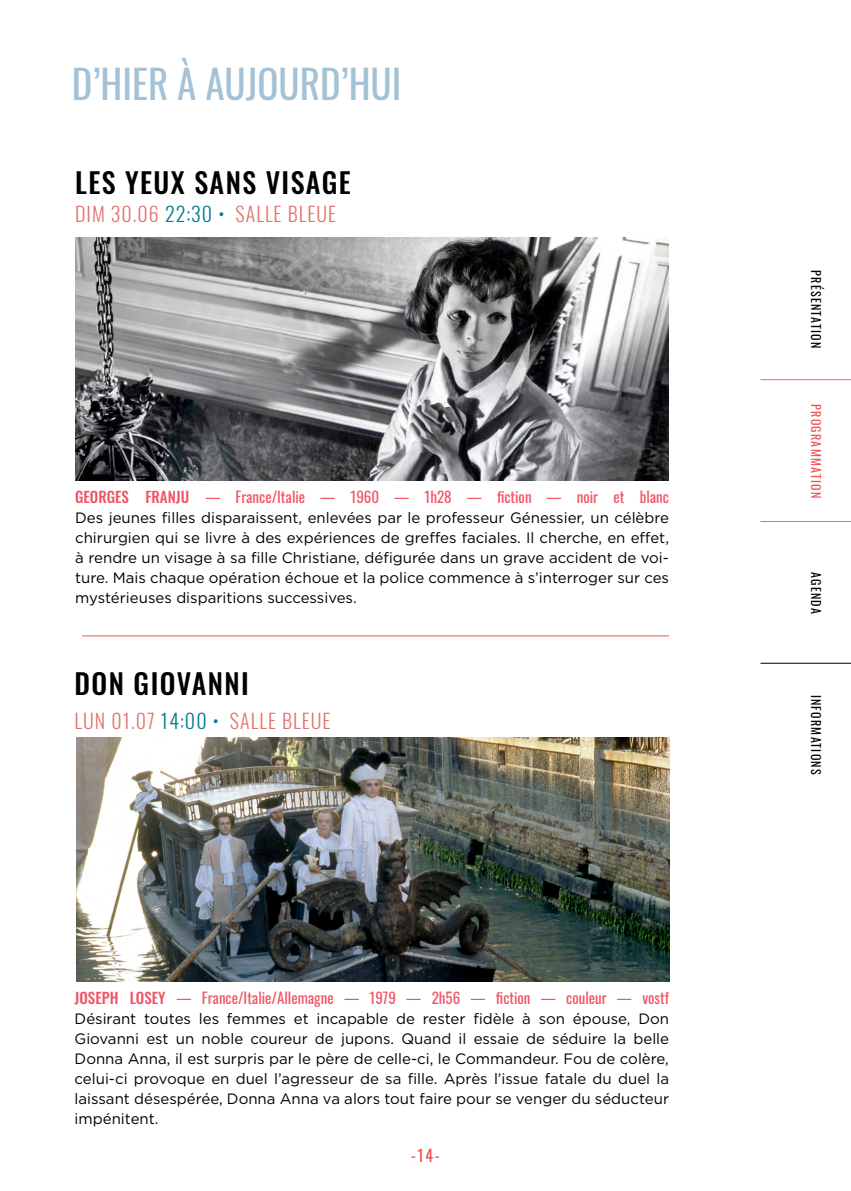
<style>
.page{position:relative;width:851px;height:1191px;background:#fff}
.page>*{position:absolute;margin:0;border:0;box-sizing:border-box;transform-origin:0 0}
.t1{font:39px "Oswald";color:#a4c1d6}
.t2{font:500 28px "Oswald";letter-spacing:.05em;color:#000}
.t3{font:300 20px "Oswald";letter-spacing:.05em;color:#e2746f}
.t4{font:16px "Oswald";color:#f05152}
.t5{font:15px/20px "Gotham";color:#000;text-align:justify}
.t6{font:15px "Oswald";color:#f05566}
.t7{font:12px "Oswald";letter-spacing:.1em;color:#000}
.t8{font:12px "Oswald";letter-spacing:.1em;color:#f05152}
.s1{color:#007c91}
.s2{font-weight:500}
</style>
<div class="page">
<hr style="left:760px;top:521px;width:90px;height:1px;background:#f26969">
<hr style="left:760px;top:379px;width:90px;height:1px;background:#f26969">
<hr style="left:760px;top:663px;width:90px;height:1px;background:#000">
<img style="left:76px;top:237px;width:592px;height:243px">
<img style="left:76px;top:738px;width:593px;height:243px">
<hr style="left:82px;top:635px;width:587px;height:1px;background:#f05152">
<h1 class="t1" style="left:72px;top:50px;width:331px">d’hier à aujourd’hui</h1>
<h2 class="t2" style="left:75px;top:168px;width:261px">LES YEUX SANS VISAGE</h2>
<h3 class="t3" style="left:75px;top:196px;width:262px">DIM 30.06 <span class="s1">22:30 •</span> SALLE BLEUE</h3>
<p class="t6" style="left:75px;top:484px;width:595px"><span class="s2">GEORGES FRANJU</span> — France/Italie — 1960 — 1h28 — fiction — noir et blanc</p>
<p class="t5" style="left:75px;top:508px;width:595px">Des jeunes filles disparaissent, enlevées par le professeur Génessier, un célèbre chirurgien qui se livre à des expériences de greffes faciales. Il cherche, en effet, à rendre un visage à sa fille Christiane, défigurée dans un grave accident de voi&shy;ture. Mais chaque opération échoue et la police commence à s’interroger sur ces mystérieuses disparitions successives.</p>
<h2 class="t2" style="left:75px;top:669px;width:147px">DON GIOVANNI</h2>
<h3 class="t3" style="left:75px;top:703px;width:11px">LUN</h3>
<h3 class="t3" style="left:111px;top:703px;width:220px">01.07 <span class="s1">14:00 •</span> SALLE BLEUE</h3>
<p class="t6" style="left:75px;top:984px;width:596px"><span class="s2">JOSEPH LOSEY</span> — France/Italie/Allemagne — 1979 — 2h56 — fiction — couleur — vostf</p>
<p class="t5" style="left:75px;top:1008px;width:596px">Désirant toutes les femmes et incapable de rester fidèle à son épouse, Don Giovanni est un noble coureur de jupons. Quand il essaie de séduire la belle Donna Anna, il est surpris par le père de celle-ci, le Commandeur. Fou de colère, celui-ci provoque en duel l’agresseur de sa fille. Après l’issue fatale du duel la laissant désespérée, Donna Anna va alors tout faire pour se venger du séducteur impénitent.</p>
<p class="t4" style="left:411px;top:1141px;width:31px">-14-</p>
<p class="t7" style="left:826px;top:270px;width:80px;rotate:90deg">présentation</p>
<p class="t8" style="left:826px;top:404px;width:95px;rotate:90deg">programmation</p>
<p class="t7" style="left:826px;top:572px;width:43px;rotate:90deg">agenda</p>
<p class="t7" style="left:826px;top:695px;width:81px;rotate:90deg">informations</p>
</div>
